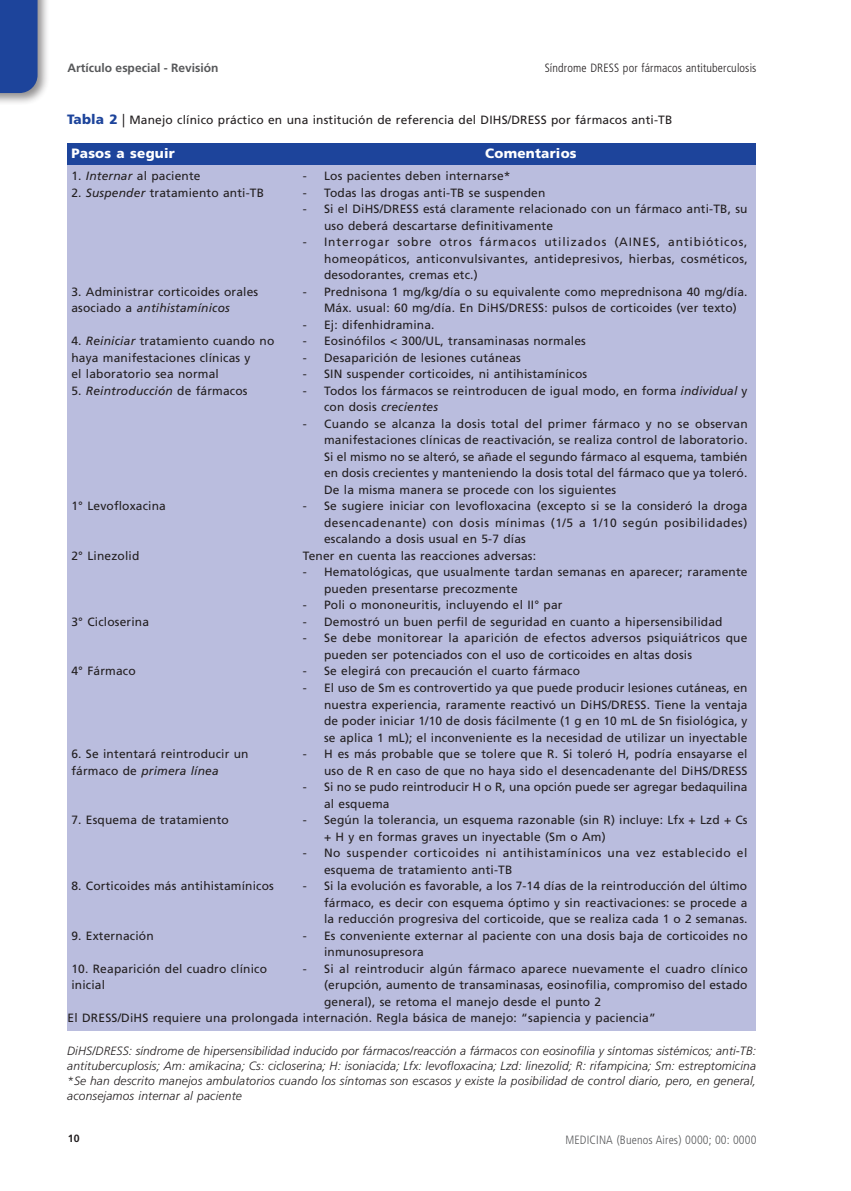
<style>
.page{position:relative;width:851px;height:1191px;background:#fff}
.page>*{position:absolute;margin:0;border:0;box-sizing:border-box;transform-origin:0 0}
.tablacab{font:900 13.5px "Frutiger LT Std";letter-spacing:.015em;color:#fff}
.tabla{font:12px/16.5px "Frutiger LT Std";letter-spacing:.015em;color:#231f20}
.tablapie{font:italic 300 12px/15px "Frutiger LT Std";letter-spacing:.015em;color:#231f20}
.tabla-2{font:12px/16.5px "Frutiger LT Std";letter-spacing:.045em;color:#231f20}
.t1{font:300 condensed 12px "Frutiger LT Std";letter-spacing:.01em;color:#231f20}
.t2{font:300 condensed 12px "Frutiger LT Std";letter-spacing:.01em;color:#57585a}
.tabla-3{font:italic 12px "Frutiger LT Std";letter-spacing:.015em;color:#231f20}
.t3{font:700 12px "Frutiger LT Std";color:#57585a}
.t4{font:700 10.5px "Frutiger LT Std";color:#231f20}
.s1{font-weight:900;font-size:13.5px;color:#1d449b}
.s2{font-stretch:condensed;font-size:13.5px}
.s3{font-style:italic}
.s4{font-style:normal}
</style>
<div class="page">
<div style="left:0;top:0;width:50px;height:105px;background:#231f20;opacity:.5"></div>
<div style="left:0;top:0;width:38px;height:93px;background:#1d449b"></div>
<div style="left:67px;top:165px;width:689px;height:865px;background:#babdde"></div>
<div style="left:67px;top:144px;width:689px;height:21px;background:#1d449b"></div>
<p class="t3" style="left:68px;top:61px;width:152px">Artículo especial - Revisión</p>
<p class="t1" style="left:544px;top:61px;width:213px">Síndrome DRESS por fármacos antituberculosis</p>
<p class="tabla" style="left:67px;top:112px;width:606px"><span class="s1">Tabla 2</span> <span class="s2">|</span> Manejo clínico práctico en una institución de referencia del DIHS/DRESS por fármacos anti-TB</p>
<p class="tablacab" style="left:71px;top:145px;width:105px">Pasos a seguir</p>
<p class="tablacab" style="left:485px;top:145px;width:93px">Comentarios</p>
<p class="tabla" style="left:303px;top:168px;width:209px">- Los pacientes deben internarse*</p>
<p class="tabla" style="left:303px;top:184px;width:244px">- Todas las drogas anti-TB se suspenden</p>
<p class="tabla" style="left:324px;top:201px;width:425px;text-indent:-21px">- Si el DiHS/DRESS está claramente relacionado con un fármaco anti-TB, su uso deberá descartarse definitivamente</p>
<p class="tabla" style="left:324px;top:234px;width:425px;text-align:justify;text-indent:-21px">- Interrogar sobre otros fármacos utilizados (AINES, antibióticos, homeopáticos, anticonvulsivantes, antidepresivos, hierbas, cosméticos, desodorantes, cremas etc.)</p>
<p class="tabla" style="left:324px;top:283px;width:425px;text-indent:-21px">- Prednisona 1 mg/kg/día o su equivalente como meprednisona 40 mg/día.<br>Máx. usual: 60 mg/día. En DiHS/DRESS: pulsos de corticoides (ver texto)</p>
<p class="tabla" style="left:303px;top:316px;width:133px">- Ej: difenhidramina.</p>
<p class="tabla" style="left:303px;top:333px;width:284px">- Eosinófilos &lt; 300/UL, transaminasas normales</p>
<p class="tabla" style="left:303px;top:349px;width:220px">- Desaparición de lesiones cutáneas</p>
<p class="tabla" style="left:303px;top:366px;width:286px">- SIN suspender corticoides, ni antihistamínicos</p>
<p class="tabla" style="left:324px;top:382px;width:425px;text-indent:-21px">- Todos los fármacos se reintroducen de igual modo, en forma <span class="s3">individual</span> y con dosis <span class="s3">crecientes</span></p>
<p class="tabla" style="left:324px;top:415px;width:425px;text-align:justify;text-indent:-21px">- Cuando se alcanza la dosis total del primer fármaco y no se observan manifestaciones clínicas de reactivación, se realiza control de laboratorio.<br>Si el mismo no se alteró, se añade el segundo fármaco al esquema, también en dosis crecientes y manteniendo la dosis total del fármaco que ya toleró.<br>De la misma manera se procede con los siguientes</p>
<p class="tabla" style="left:324px;top:498px;width:425px;text-align:justify;text-indent:-21px">- Se sugiere iniciar con levofloxacina (excepto si se la consideró la droga desencadenante) con dosis mínimas (1/5 a 1/10 según posibilidades) escalando a dosis usual en 5-7 días</p>
<p class="tabla" style="left:303px;top:547px;width:235px">Tener en cuenta las reacciones adversas:</p>
<p class="tabla" style="left:324px;top:564px;width:425px;text-indent:-21px">- Hematológicas, que usualmente tardan semanas en aparecer; raramente pueden presentarse precozmente</p>
<p class="tabla" style="left:303px;top:597px;width:261px">- Poli o mononeuritis, incluyendo el II° par</p>
<p class="tabla" style="left:303px;top:613px;width:421px">- Demostró un buen perfil de seguridad en cuanto a hipersensibilidad</p>
<p class="tabla" style="left:324px;top:630px;width:425px;text-indent:-21px">- Se debe monitorear la aparición de efectos adversos psiquiátricos que pueden ser potenciados con el uso de corticoides en altas dosis</p>
<p class="tabla" style="left:303px;top:663px;width:279px">- Se elegirá con precaución el cuarto fármaco</p>
<p class="tabla" style="left:324px;top:679px;width:425px;text-align:justify;text-indent:-21px">- El uso de Sm es controvertido ya que puede producir lesiones cutáneas, en nuestra experiencia, raramente reactivó un DiHS/DRESS. Tiene la ventaja de poder iniciar 1/10 de dosis fácilmente (1 g en 10 mL de Sn fisiológica, y se aplica 1 mL); el inconveniente es la necesidad de utilizar un inyectable</p>
<p class="tabla" style="left:303px;top:745px;width:446px;text-align:right">- H es más probable que se tolere que R. Si toleró H, podría ensayarse el uso de R en caso de que no haya sido el desencadenante del DiHS/DRESS</p>
<p class="tabla" style="left:324px;top:778px;width:425px;text-indent:-21px">- Si no se pudo reintroducir H o R, una opción puede ser agregar bedaquilina al esquema</p>
<p class="tabla" style="left:324px;top:811px;width:425px;text-indent:-21px">- Según la tolerancia, un esquema razonable (sin R) incluye: Lfx + Lzd + Cs + H y en formas graves un inyectable (Sm o Am)</p>
<p class="tabla-2" style="left:324px;top:844px;width:425px;text-indent:-21px">- No suspender corticoides ni antihistamínicos una vez establecido el esquema de tratamiento anti-TB</p>
<p class="tabla" style="left:324px;top:877px;width:425px;text-align:justify;text-indent:-21px">- Si la evolución es favorable, a los 7-14 días de la reintroducción del último fármaco, es decir con esquema óptimo y sin reactivaciones: se procede a la reducción progresiva del corticoide, que se realiza cada 1 o 2 semanas.</p>
<p class="tabla" style="left:324px;top:927px;width:425px;text-indent:-21px">- Es conveniente externar al paciente con una dosis baja de corticoides no inmunosupresora</p>
<p class="tabla" style="left:324px;top:960px;width:425px;text-align:justify;text-indent:-21px">- Si al reintroducir algún fármaco aparece nuevamente el cuadro clínico (erupción, aumento de transaminasas, eosinofilia, compromiso del estado general), se retoma el manejo desde el punto 2</p>
<p class="tabla" style="left:71px;top:168px;width:131px">1. <span class="s3">Internar</span> al paciente</p>
<p class="tabla" style="left:71px;top:184px;width:194px">2. <span class="s3">Suspender</span> tratamiento anti-TB</p>
<p class="tabla" style="left:71px;top:283px;width:188px">3. Administrar corticoides orales asociado a <span class="s3">antihistamínicos</span></p>
<p class="tabla" style="left:71px;top:333px;width:204px">4. <span class="s3">Reiniciar</span> tratamiento cuando no haya manifestaciones clínicas y</p>
<p class="tabla" style="left:71px;top:366px;width:149px">el laboratorio sea normal</p>
<p class="tabla-3" style="left:71px;top:384px;width:178px"><span class="s4">5.</span> Reintroducción <span class="s4">de fármacos</span></p>
<p class="tabla" style="left:71px;top:498px;width:96px">1° Levofloxacina</p>
<p class="tabla" style="left:71px;top:547px;width:69px">2° Linezolid</p>
<p class="tabla" style="left:71px;top:613px;width:79px">3° Cicloserina</p>
<p class="tabla" style="left:71px;top:663px;width:66px">4° Fármaco</p>
<p class="tabla" style="left:71px;top:745px;width:179px">6. Se intentará reintroducir un fármaco de <span class="s3">primera línea</span></p>
<p class="tabla" style="left:71px;top:811px;width:159px">7. Esquema de tratamiento</p>
<p class="tabla" style="left:71px;top:877px;width:204px">8. Corticoides más antihistamínicos</p>
<p class="tabla" style="left:71px;top:927px;width:84px">9. Externación</p>
<p class="tabla" style="left:71px;top:960px;width:197px">10. Reaparición del cuadro clínico inicial</p>
<p class="tabla" style="left:68px;top:1010px;width:589px">El DRESS/DiHS requiere una prolongada internación. Regla básica de manejo: “sapiencia y paciencia”</p>
<p class="tablapie" style="left:67px;top:1043px;width:690px">DiHS/DRESS: síndrome de hipersensibilidad inducido por fármacos/reacción a fármacos con eosinofilia y síntomas sistémicos; anti-TB: antitubercuplosis; Am: amikacina; Cs: cicloserina; H: isoniacida; Lfx: levofloxacina; Lzd: linezolid; R: rifampicina; Sm: estreptomicina</p>
<p class="tablapie" style="left:67px;top:1073px;width:690px">*Se han descrito manejos ambulatorios cuando los síntomas son escasos y existe la posibilidad de control diario, pero, en general, aconsejamos internar al paciente</p>
<p class="t4" style="left:68px;top:1132px;width:13px">10</p>
<p class="t2" style="left:565px;top:1132px;width:192px">MEDICINA (Buenos Aires) 0000; 00: 0000</p>
</div>
